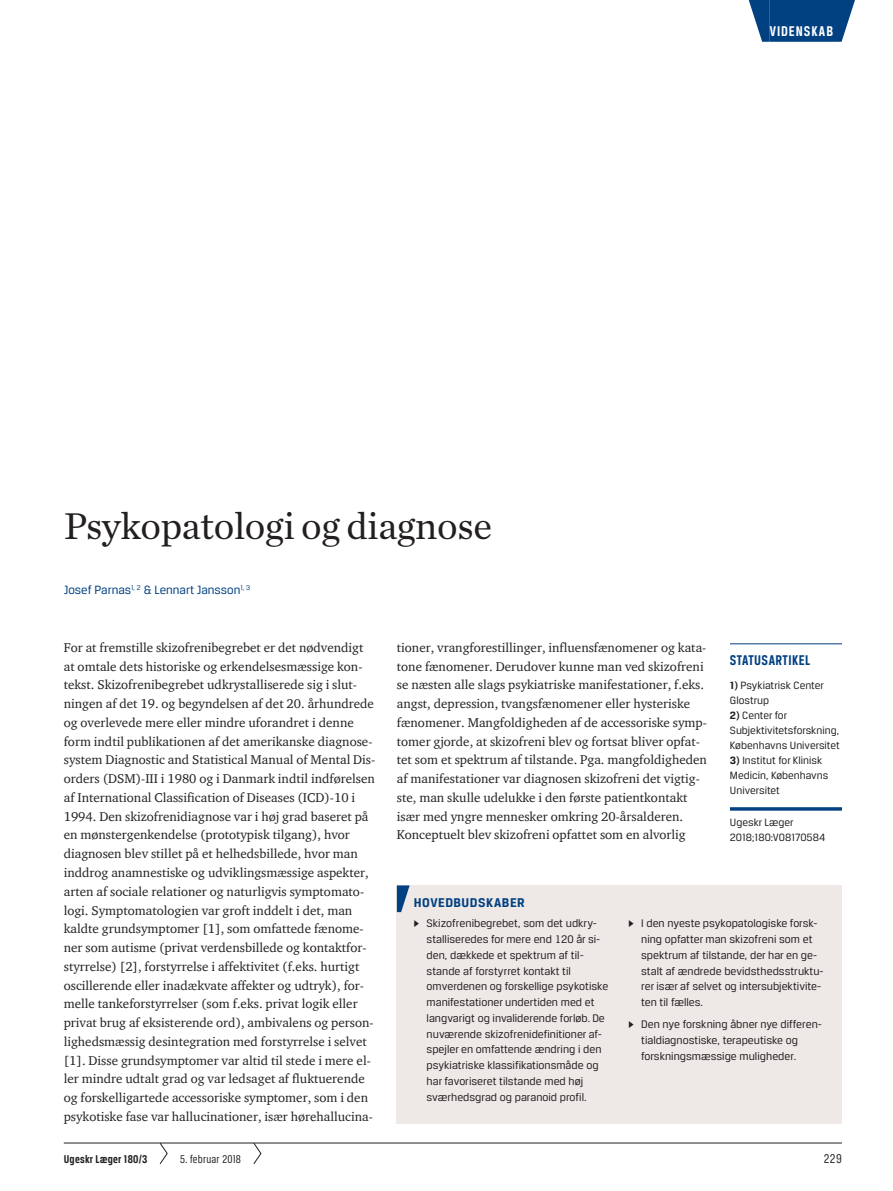
<style>
.page{position:relative;width:893px;height:1191px;background:#fff}
.page>*{position:absolute;margin:0;border:0;box-sizing:border-box;transform-origin:0 0}
.t1{font:39px "Chronicle Text G1";letter-spacing:-.01em;color:#231f20}
.t2{font:700 15px "Breuer Condensed";letter-spacing:.03em;color:#014081}
.t3{font:700 15px "Breuer Condensed";letter-spacing:.065em;color:#fff}
.t4{font:700 13.5px "Breuer Text";letter-spacing:.035em;color:#014081}
.t5{font:13.5px "Breuer Condensed";color:#231f20}
.t6{font:13.05px/18.8px "ITC Charter Com";color:#231f20}
.t7{font:12.75px "Breuer Text";color:#014081}
.t8{font:700 12px "Breuer Condensed";letter-spacing:.02em;color:#231f20}
.t9{font:12px "Breuer Condensed";letter-spacing:.02em;color:#231f20}
.t10{font:11.7px/15.8px "Breuer Text";color:#231f20}
.t11{font:11.25px/15px "Breuer Text";color:#231f20}
.s1{font-weight:700}
.s2{font-family:"Greta Text"}
</style>
<div class="page">
<hr style="left:64px;top:1142px;width:778px;height:1px;background:#231f20">
<div style="left:770px;top:0;width:64px;height:42px;background:#014081"></div>
<svg style="left:749px;top:0;width:21px;height:42px"></svg>
<svg style="left:834px;top:0;width:21px;height:42px"></svg>
<svg style="left:159px;top:1142px;width:9px;height:22px"></svg>
<svg style="left:253px;top:1142px;width:9px;height:22px"></svg>
<hr style="left:730px;top:643px;width:112px;height:1px;background:#014081">
<hr style="left:730px;top:807px;width:112px;height:3px;background:#014081">
<div style="left:397px;top:885px;width:445px;height:238px;background:#eee9e6"></div>
<svg style="left:397px;top:885px;width:13px;height:27px"></svg>
<h1 class="t1" style="left:64px;top:496px;width:430px">Psykopatologi og diagnose</h1>
<p class="t7" style="left:64px;top:583px;width:188px">Josef Parnas<sup>1,</sup> <sup>2</sup> &amp; Lennart Jansson<sup>1,</sup> <sup>3</sup></p>
<p class="t3" style="left:770px;top:23px;width:65px">Videnskab</p>
<p class="t6" style="left:64px;top:638px;width:313px">For at fremstille skizofrenibegrebet er det nødvendigt at omtale dets historiske og erkendelsesmæssige kon&shy;tekst. Skizofrenibegrebet udkrystalliserede sig i slut&shy;ningen af det 19. og begyndelsen af det 20. århundrede og overlevede mere eller mindre uforandret i denne form indtil publikationen af det amerikanske diagnose&shy;system Diagnostic and Statistical Manual of Mental Dis&shy;orders (DSM)-III i 1980 og i Danmark indtil indførelsen af International Classification of Diseases (ICD)-10 i 1994. Den skizofrenidiagnose var i høj grad baseret på en mønstergenkendelse (prototypisk tilgang), hvor diagnosen blev stillet på et helhedsbillede, hvor man inddrog anamnestiske og udviklingsmæssige aspekter, arten af sociale relationer og naturligvis symptomato&shy;logi. Symptomatologien var groft inddelt i det, man kaldte grundsymptomer [1], som omfattede fænome&shy;ner som autisme (privat verdensbillede og kontaktfor&shy;styrrelse) [2], forstyrrelse i affektivitet (f.eks. hurtigt oscillerende eller inadækvate affekter og udtryk), for&shy;melle tankeforstyrrelser (som f.eks. privat logik eller privat brug af eksisterende ord), ambivalens og person&shy;lighedsmæssig desintegration med forstyrrelse i selvet [1]. Disse grundsymptomer var altid til stede i mere el&shy;ler mindre udtalt grad og var ledsaget af fluktuerende og forskelligartede accessoriske symptomer, som i den psykotiske fase var hallucinationer, især hørehallucina-</p>
<p class="t6" style="left:397px;top:638px;width:312px">tioner, vrangforestillinger, influensfænomener og kata&shy;tone fænomener. Derudover kunne man ved skizofreni se næsten alle slags psykiatriske manifestationer, f.eks. angst, depression, tvangsfænomener eller hysteriske fænomener. Mangfoldigheden af de accessoriske symp&shy;tomer gjorde, at skizofreni blev og fortsat bliver opfat&shy;tet som et spektrum af tilstande. Pga. mangfoldigheden af manifestationer var diagnosen skizofreni det vigtig&shy;ste, man skulle udelukke i den første patientkontakt især med yngre mennesker omkring 20-årsalderen.<br>Konceptuelt blev skizofreni opfattet som en alvorlig</p>
<p class="t2" style="left:730px;top:652px;width:82px">STATUSARTIKEL</p>
<p class="t11" style="left:730px;top:678px;width:96px"><span class="s1">1)</span> Psykiatrisk Center<br>Glostrup</p>
<p class="t11" style="left:730px;top:708px;width:111px"><span class="s1">2)</span> Center for<br>Subjektivitetsforskning,<br>Københavns Universitet</p>
<p class="t11" style="left:730px;top:753px;width:100px"><span class="s1">3)</span> Institut for Klinisk<br>Medicin, Københavns<br>Universitet</p>
<p class="t11" style="left:730px;top:814px;width:97px">Ugeskr Læger<br>2018;180:V08170584</p>
<p class="t4" style="left:414px;top:894px;width:112px">HOVEDBUDSKABER</p>
<p class="t10" style="left:427px;top:915px;width:183px;text-indent:-13px"><span class="s2">▶</span> Skizofrenibegrebet, som det udkry&shy;stalliseredes for mere end 120 år si&shy;den, dækkede et spektrum af til&shy;stande af forstyrret kontakt til omverdenen og forskellige psykotiske manifestationer undertiden med et langvarigt og invaliderende forløb. De nuværende skizofrenidefinitioner af&shy;spejler en omfattende ændring i den psykiatriske klassifikationsmåde og har favoriseret tilstande med høj sværhedsgrad og paranoid profil.</p>
<p class="t10" style="left:641px;top:915px;width:184px;text-indent:-13px"><span class="s2">▶</span> I den nyeste psykopatologiske forsk&shy;ning opfatter man skizofreni som et spektrum af tilstande, der har en ge&shy;stalt af ændrede bevidsthedsstruktu&shy;rer især af selvet og intersubjektivite&shy;ten til fælles.</p>
<p class="t10" style="left:641px;top:1016px;width:182px;text-indent:-13px"><span class="s2">▶</span> Den nye forskning åbner nye differen&shy;tialdiagnostiske, terapeutiske og forskningsmæssige muligheder.</p>
<p class="t8" style="left:64px;top:1152px;width:85px">Ugeskr Læger 180/3</p>
<p class="t9" style="left:180px;top:1152px;width:63px">5. februar 2018</p>
<p class="t5" style="left:824px;top:1150px;width:20px">229</p>
</div>
